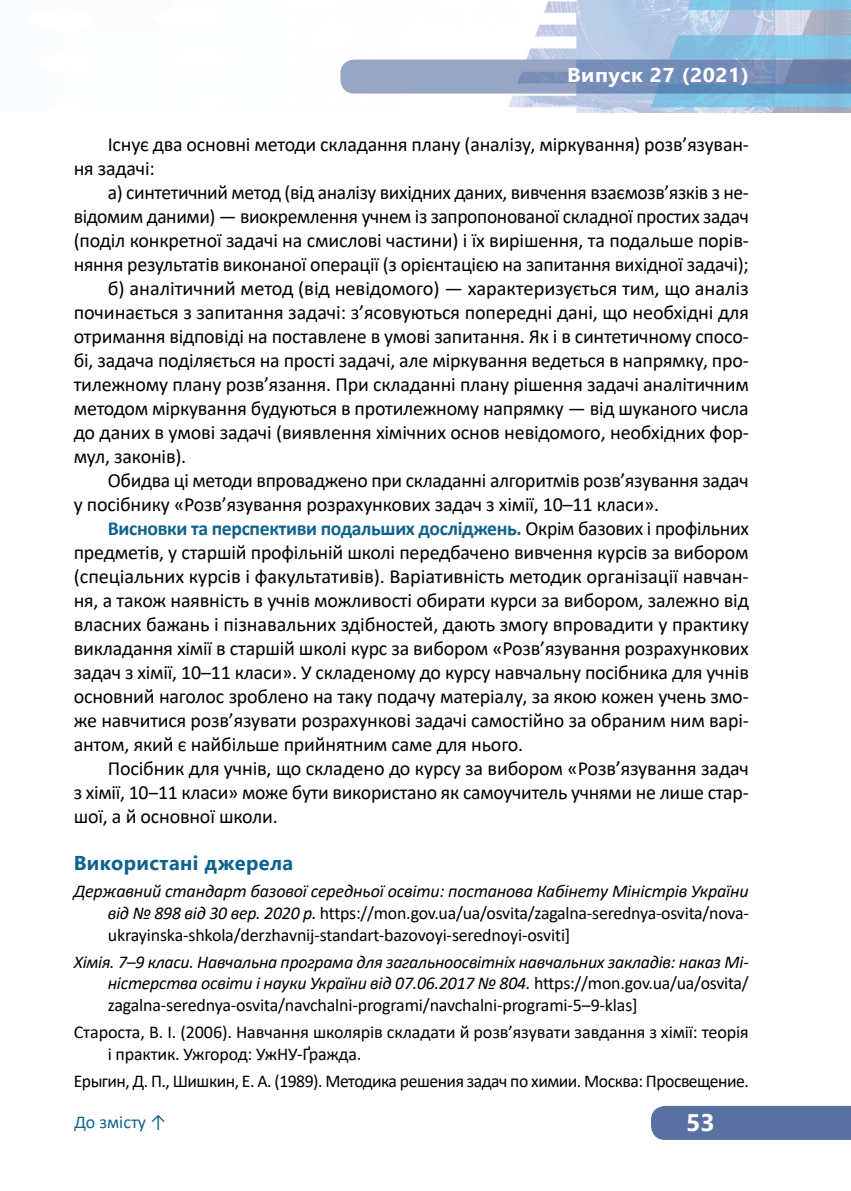
<style>
.page{position:relative;width:851px;height:1191px;background:#fff}
.page>*{position:absolute;margin:0;border:0;box-sizing:border-box;transform-origin:0 0}
.t1{font:700 24px "Segoe UI";color:#fff;scale:1.05 1}
.t2{font:20px/24px "Calibri";letter-spacing:-.01em;color:#000}
.t3{font:700 20px "Calibri";letter-spacing:-.015em;color:#0e628e}
.t4{font:700 20px "Segoe UI";letter-spacing:.02em;color:#0e628e}
.t5{font:700 20px "Segoe UI";letter-spacing:.025em;color:#fff;scale:1.06 1}
.t6{font:18px/21.6px "Calibri";letter-spacing:-.01em;color:#000;text-align:justify}
.t7{font:italic 18px/21.6px "Calibri";letter-spacing:-.015em;color:#000;text-align:justify}
.t8{font:18px "Calibri";letter-spacing:-.03em;color:#000}
.t9{font:18px "Calibri";color:#0e628e}
.s1{font-weight:400;color:#000}
.s2{font-style:italic}
.s3{font-style:normal}
</style>
<div class="page">
<img style="left:352px;top:0;width:498px;height:113px">
<svg style="left:340px;top:60px;width:510px;height:34px;background:#8197bc"></svg>
<div style="left:651px;top:1106px;width:199px;height:34px;background:#5971a2"></div>
<p class="t5" style="left:567px;top:56px;width:173px">Випуск 27 (2021)</p>
<p class="t2" style="left:74px;top:132px;width:676px;text-indent:34px">Існує два основні методи складання плану (аналізу, міркування) розв’язуван&shy;ня задачі:</p>
<p class="t2" style="left:108px;top:180px;width:642px">а) синтетичний метод (від аналізу вихідних даних, вивчення взаємозв’язків з не-</p>
<p class="t2" style="left:74px;top:204px;width:676px">відомим даними) — виокремлення учнем із запропонованої складної простих задач</p>
<p class="t2" style="left:74px;top:228px;width:676px">(поділ конкретної задачі на смислові частини) і їх вирішення, та подальше порів-</p>
<p class="t2" style="left:74px;top:252px;width:676px">няння результатів виконаної операції (з орієнтацією на запитання вихідної задачі);</p>
<p class="t2" style="left:108px;top:276px;width:642px">б) аналітичний метод (від невідомого) — характеризується тим, що аналіз</p>
<p class="t2" style="left:74px;top:300px;width:676px">починається з запитання задачі: з’ясовуються попередні дані, що необхідні для</p>
<p class="t2" style="left:74px;top:324px;width:676px">отримання відповіді на поставлене в умові запитання. Як і в синтетичному спосо-</p>
<p class="t2" style="left:74px;top:348px;width:676px">бі, задача поділяється на прості задачі, але міркування ведеться в напрямку, про-</p>
<p class="t2" style="left:74px;top:372px;width:676px">тилежному плану розв’язання. При складанні плану рішення задачі аналітичним</p>
<p class="t2" style="left:74px;top:396px;width:676px">методом міркування будуються в протилежному напрямку — від шуканого числа</p>
<p class="t2" style="left:74px;top:420px;width:676px">до даних в умові задачі (виявлення хімічних основ невідомого, необхідних фор-</p>
<p class="t2" style="left:74px;top:444px;width:114px">мул, законів).</p>
<p class="t2" style="left:108px;top:468px;width:642px">Обидва ці методи впроваджено при складанні алгоритмів розв’язування задач</p>
<p class="t2" style="left:74px;top:492px;width:587px">у посібнику «Розв’язування розрахункових задач з хімії, 10–11 класи».</p>
<p class="t3" style="left:108px;top:514px;width:642px">Висновки та перспективи подальших досліджень. <span class="s1">Окрім базових і профільних</span></p>
<p class="t2" style="left:74px;top:540px;width:676px">предметів, у старшій профільній школі передбачено вивчення курсів за вибором</p>
<p class="t2" style="left:74px;top:564px;width:676px">(спеціальних курсів і факультативів). Варіативність методик організації навчан-</p>
<p class="t2" style="left:74px;top:588px;width:676px">ня, а також наявність в учнів можливості обирати курси за вибором, залежно від</p>
<p class="t2" style="left:74px;top:612px;width:676px">власних бажань і пізнавальних здібностей, дають змогу впровадити у практику</p>
<p class="t2" style="left:74px;top:636px;width:676px">викладання хімії в старшій школі курс за вибором «Розв’язування розрахункових</p>
<p class="t2" style="left:74px;top:660px;width:676px">задач з хімії, 10–11 класи». У складеному до курсу навчальну посібника для учнів</p>
<p class="t2" style="left:74px;top:684px;width:676px">основний наголос зроблено на таку подачу матеріалу, за якою кожен учень змо-</p>
<p class="t2" style="left:74px;top:708px;width:676px">же навчитися розв’язувати розрахункові задачі самостійно за обраним ним варі-</p>
<p class="t2" style="left:74px;top:732px;width:451px">антом, який є найбільше прийнятним саме для нього.</p>
<p class="t2" style="left:108px;top:756px;width:642px">Посібник для учнів, що складено до курсу за вибором «Розв’язування задач</p>
<p class="t2" style="left:74px;top:780px;width:676px">з хімії, 10‒11 класи» може бути використано як самоучитель учнями не лише стар-</p>
<p class="t2" style="left:74px;top:804px;width:205px">шої, а й основної школи.</p>
<p class="t4" style="left:74px;top:844px;width:221px">Використані джерела</p>
<p class="t6" style="left:108px;top:880px;width:642px;text-indent:-34px"><span class="s2">Державний стандарт базової середньої освіти: постанова Кабінету Міністрів України від № 898 від 30 вер. 2020 р.</span> https://mon.gov.ua/ua/osvita/zagalna-serednya-osvita/nova&shy;ukrayinska-shkola/derzhavnij-standart-bazovoyi-serednoyi-osviti]</p>
<p class="t7" style="left:108px;top:950px;width:642px;text-indent:-34px">Хімія. 7–9 класи. Навчальна програма для загальноосвітніх навчальних закладів: наказ Мі&shy;ністерства освіти і науки України від 07.06.2017 № 804. <span class="s3">https://mon.gov.ua/ua/osvita/ zagalna-serednya-osvita/navchalni-programi/navchalni-programi‑5–9-klas]</span></p>
<p class="t6" style="left:108px;top:1021px;width:642px;text-indent:-34px">Староста, В. І. (2006). Навчання школярів складати й розв’язувати завдання з хімії: теорія і практик. Ужгород: УжНУ-Ґражда.</p>
<p class="t8" style="left:74px;top:1068px;width:676px">Ерыгин, Д. П., Шишкин, Е. А. (1989). Методика решения задач по химии. Москва: Просвещение.</p>
<p class="t9" style="left:74px;top:1109px;width:94px">До змісту ↑</p>
<p class="t1" style="left:686px;top:1100px;width:29px">53</p>
</div>
